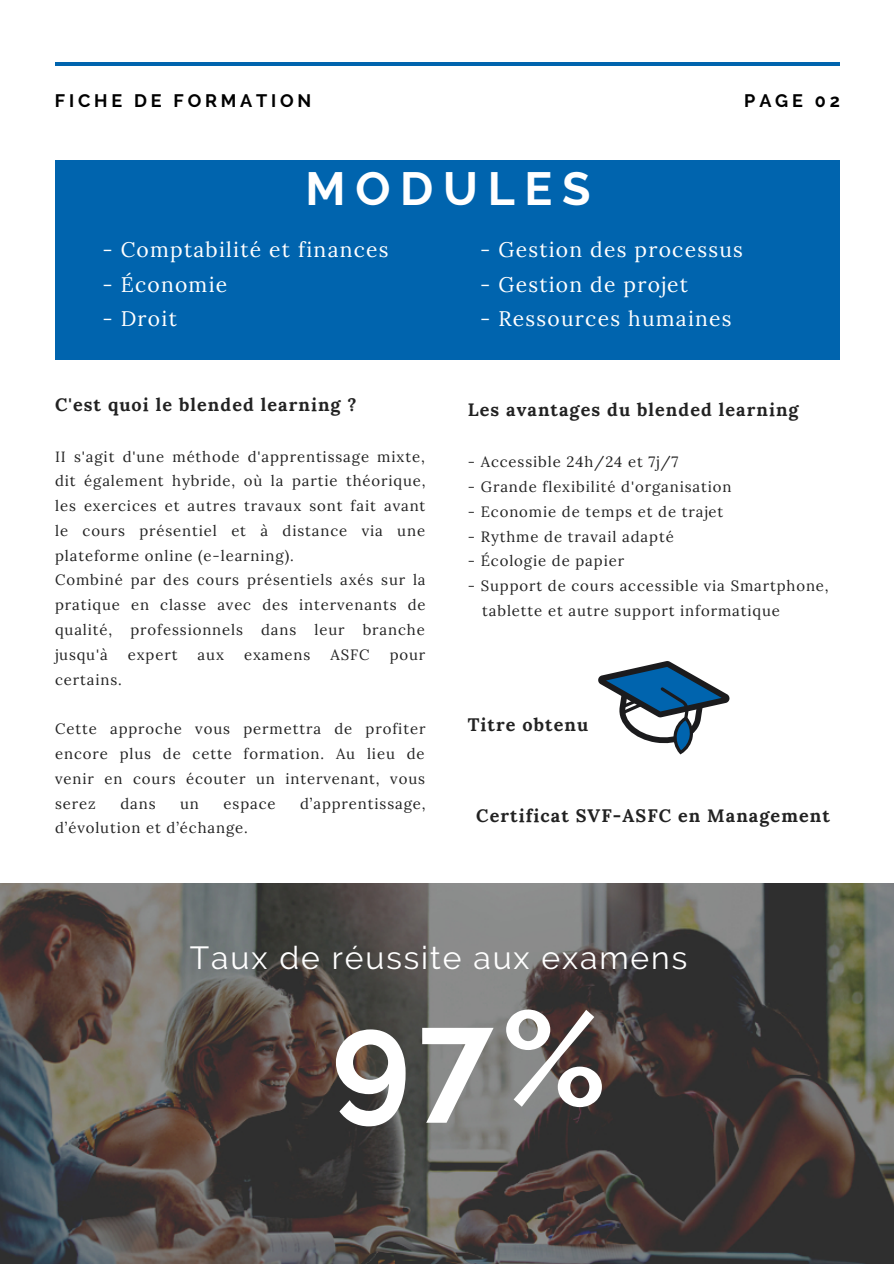
<style>
.page{position:relative;width:894px;height:1264px;background:#fff}
.page>*{position:absolute;margin:0;border:0;box-sizing:border-box;transform-origin:0 0}
.t1{font:700 133.65px "Raleway";color:#fff}
.t2{font:700 46.35px "Raleway";letter-spacing:.21em;color:#fff}
.t3{font:31.8px "Raleway";letter-spacing:.06em;color:#fff}
.t4{font:21px "Lora";letter-spacing:.06em;color:#fff}
.t5{font:700 18px "Lora";letter-spacing:.06em;color:#222}
.t6{font:700 18px "Raleway";letter-spacing:.21em;color:#000}
.t7{font:14.85px/24.8px "Lora";letter-spacing:.06em;color:#222}
</style>
<div class="page">
<img style="left:0;top:883px;width:893px;height:380px">
<hr style="left:55px;top:62px;width:784px;height:4px;background:#0064ae">
<div style="left:55px;top:161px;width:784px;height:198px;background:#0064ae"></div>
<svg style="left:598px;top:661px;width:132px;height:94px"></svg>
<p class="t6" style="left:55px;top:90px;width:258px">FICHE DE FORMATION</p>
<p class="t6" style="left:744px;top:90px;width:97px">PAGE 02</p>
<h2 class="t2" style="left:305px;top:161px;width:286px">MODULES</h2>
<h3 class="t4" style="left:102px;top:235px;width:288px">- Comptabilité et finances</h3>
<h3 class="t4" style="left:102px;top:270px;width:126px">- Économie</h3>
<h3 class="t4" style="left:102px;top:305px;width:76px">- Droit</h3>
<p class="t5" style="left:55px;top:393px;width:303px">C'est quoi le blended learning ?</p>
<p class="t7" style="left:55px;top:444px;width:372px">II s'agit d'une méthode d'apprentissage mixte, dit également hybride, où la partie théorique, les exercices et autres travaux sont fait avant le cours présentiel et à distance via une plateforme online (e-learning).<br>Combiné par des cours présentiels axés sur la pratique en classe avec des intervenants de qualité, professionnels dans leur branche jusqu'à</p>
<p class="t7" style="left:128px;top:642px;width:51px">expert</p>
<p class="t7" style="left:197px;top:642px;width:28px">aux</p>
<p class="t7" style="left:244px;top:642px;width:68px">examens</p>
<p class="t7" style="left:330px;top:642px;width:41px">ASFC</p>
<p class="t7" style="left:389px;top:642px;width:37px">pour</p>
<p class="t7" style="left:55px;top:666px;width:68px">certains.</p>
<p class="t7" style="left:55px;top:716px;width:372px;text-align:justify">Cette approche vous permettra de profiter encore plus de cette formation. Au lieu de venir en cours écouter un intervenant, vous serez</p>
<p class="t7" style="left:120px;top:790px;width:37px">dans</p>
<p class="t7" style="left:180px;top:790px;width:20px">un</p>
<p class="t7" style="left:223px;top:790px;width:53px">espace</p>
<p class="t7" style="left:300px;top:790px;width:127px">d’apprentissage,</p>
<p class="t7" style="left:55px;top:815px;width:194px">d’évolution et d’échange.</p>
<h3 class="t4" style="left:480px;top:235px;width:264px">- Gestion des processus</h3>
<h3 class="t4" style="left:480px;top:270px;width:209px">- Gestion de projet</h3>
<h3 class="t4" style="left:480px;top:305px;width:253px">- Ressources humaines</h3>
<p class="t5" style="left:467px;top:398px;width:332px">Les avantages du blended learning</p>
<p class="t7" style="left:467px;top:449px;width:212px">- Accessible 24h/24 et 7j/7</p>
<p class="t7" style="left:467px;top:474px;width:265px">- Grande flexibilité d'organisation</p>
<p class="t7" style="left:467px;top:499px;width:257px">- Economie de temps et de trajet</p>
<p class="t7" style="left:467px;top:523px;width:207px">- Rythme de travail adapté</p>
<p class="t7" style="left:467px;top:548px;width:158px">- Écologie de papier</p>
<p class="t7" style="left:482px;top:573px;width:348px;text-indent:-14px">- Support de cours accessible via Smartphone, tablette et autre support informatique</p>
<p class="t5" style="left:467px;top:712px;width:122px">Titre obtenu</p>
<p class="t5" style="left:476px;top:804px;width:355px">Certificat SVF-ASFC en Management</p>
<h3 class="t3" style="left:190px;top:938px;width:499px">Taux de réussite aux examens</h3>
<h1 class="t1" style="left:331px;top:980px;width:276px">97%</h1>
</div>
